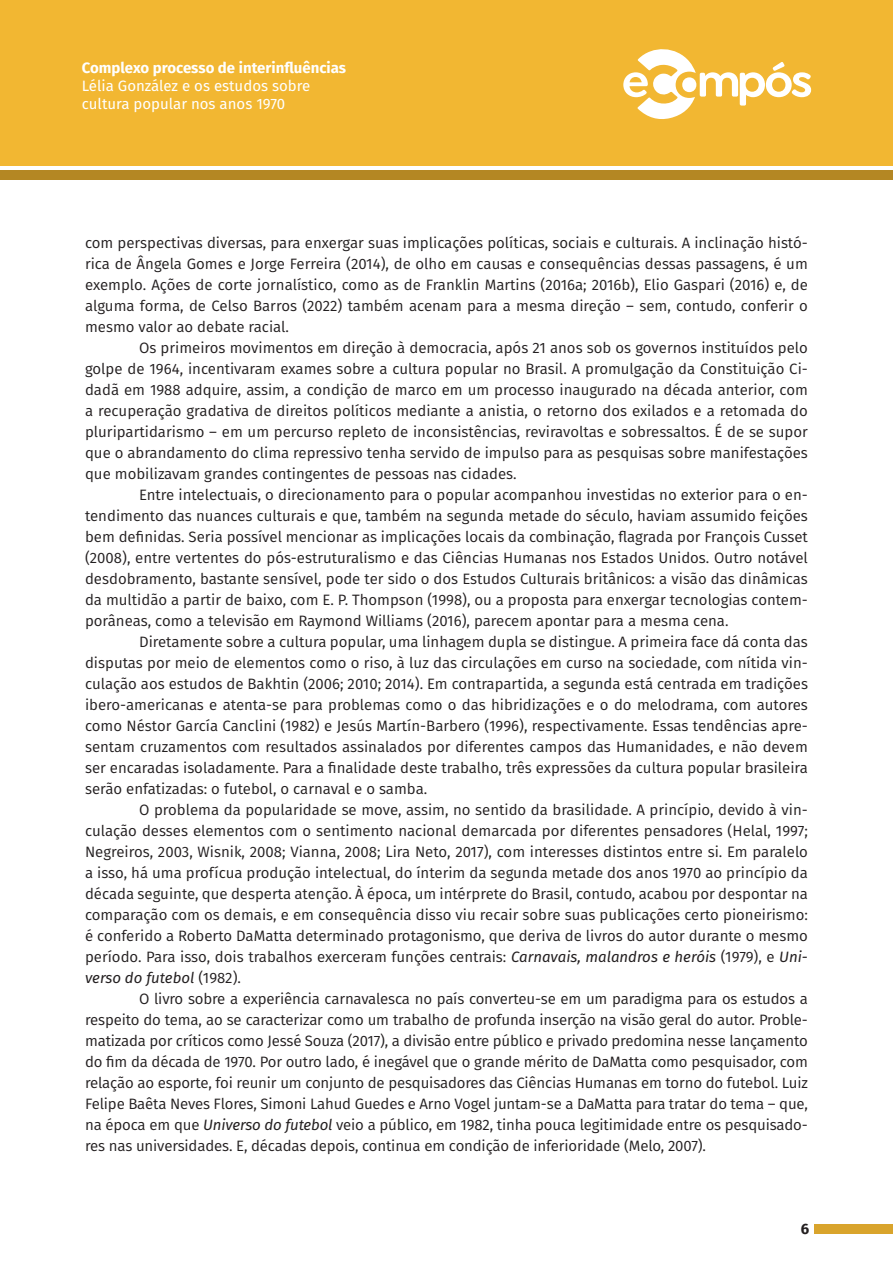
<style>
.page{position:relative;width:893px;height:1263px;background:#fff}
.page>*{position:absolute;margin:0;border:0;box-sizing:border-box;transform-origin:0 0}
.Texto{font:15px/21px "Fira Sans";color:#231f20;text-align:justify}
.t1{font:15px/18px "Fira Sans";color:#fff}
.t2{font:700 15px "Fira Sans";color:#fff}
.t3{font:700 15px "Fira Sans";color:#231f20}
.s1{font-style:italic}
</style>
<div class="page">
<div style="left:0;top:0;width:893px;height:166px;background:#f2b732"></div>
<div style="left:0;top:170px;width:893px;height:10px;background:#b48723"></div>
<div style="left:814px;top:1224px;width:79px;height:9px;background:#d9a42c"></div>
<svg style="left:623px;top:49px;width:188px;height:70px"></svg>
<p class="t2" style="left:82px;top:55px;width:266px">Complexo processo de interinfluências</p>
<p class="t1" style="left:82px;top:76px;width:230px">Lélia González e os estudos sobre cultura popular nos anos 1970</p>
<p class="Texto" style="left:85px;top:232px;width:724px">com perspectivas diversas, para enxergar suas implicações políticas, sociais e culturais. A inclinação histó&shy;rica de Ângela Gomes e Jorge Ferreira (2014), de olho em causas e consequências dessas passagens, é um exemplo. Ações de corte jornalístico, como as de Franklin Martins (2016a; 2016b), Elio Gaspari (2016) e, de alguma forma, de Celso Barros (2022) também acenam para a mesma direção – sem, contudo, conferir o mesmo valor ao debate racial.</p>
<p class="Texto" style="left:85px;top:337px;width:724px;text-indent:54px">Os primeiros movimentos em direção à democracia, após 21 anos sob os governos instituídos pelo golpe de 1964, incentivaram exames sobre a cultura popular no Brasil. A promulgação da Constituição Ci&shy;dadã em 1988 adquire, assim, a condição de marco em um processo inaugurado na década anterior, com a recuperação gradativa de direitos políticos mediante a anistia, o retorno dos exilados e a retomada do pluripartidarismo – em um percurso repleto de inconsistências, reviravoltas e sobressaltos. É de se supor que o abrandamento do clima repressivo tenha servido de impulso para as pesquisas sobre manifestações que mobilizavam grandes contingentes de pessoas nas cidades.</p>
<p class="Texto" style="left:85px;top:484px;width:724px;text-indent:54px">Entre intelectuais, o direcionamento para o popular acompanhou investidas no exterior para o en&shy;tendimento das nuances culturais e que, também na segunda metade do século, haviam assumido feições bem definidas. Seria possível mencionar as implicações locais da combinação, flagrada por François Cusset (2008), entre vertentes do pós-estruturalismo e das Ciências Humanas nos Estados Unidos. Outro notável desdobramento, bastante sensível, pode ter sido o dos Estudos Culturais britânicos: a visão das dinâmicas da multidão a partir de baixo, com E. P. Thompson (1998), ou a proposta para enxergar tecnologias contem&shy;porâneas, como a televisão em Raymond Williams (2016), parecem apontar para a mesma cena.</p>
<p class="Texto" style="left:85px;top:631px;width:724px;text-indent:54px">Diretamente sobre a cultura popular, uma linhagem dupla se distingue. A primeira face dá conta das disputas por meio de elementos como o riso, à luz das circulações em curso na sociedade, com nítida vin&shy;culação aos estudos de Bakhtin (2006; 2010; 2014). Em contrapartida, a segunda está centrada em tradições ibero-americanas e atenta-se para problemas como o das hibridizações e o do melodrama, com autores como Néstor García Canclini (1982) e Jesús Martín-Barbero (1996), respectivamente. Essas tendências apre&shy;sentam cruzamentos com resultados assinalados por diferentes campos das Humanidades, e não devem ser encaradas isoladamente. Para a finalidade deste trabalho, três expressões da cultura popular brasileira serão enfatizadas: o futebol, o carnaval e o samba.</p>
<p class="Texto" style="left:85px;top:799px;width:724px;text-indent:54px">O problema da popularidade se move, assim, no sentido da brasilidade. A princípio, devido à vin&shy;culação desses elementos com o sentimento nacional demarcada por diferentes pensadores (Helal, 1997; Negreiros, 2003, Wisnik, 2008; Vianna, 2008; Lira Neto, 2017), com interesses distintos entre si. Em paralelo a isso, há uma profícua produção intelectual, do ínterim da segunda metade dos anos 1970 ao princípio da década seguinte, que desperta atenção. À época, um intérprete do Brasil, contudo, acabou por despontar na comparação com os demais, e em consequência disso viu recair sobre suas publicações certo pioneirismo: é conferido a Roberto DaMatta determinado protagonismo, que deriva de livros do autor durante o mesmo período. Para isso, dois trabalhos exerceram funções centrais: <span class="s1">Carnavais, malandros e heróis</span> (1979), e <span class="s1">Uni&shy;verso do futebol</span> (1982).</p>
<p class="Texto" style="left:85px;top:988px;width:724px;text-indent:54px">O livro sobre a experiência carnavalesca no país converteu-se em um paradigma para os estudos a respeito do tema, ao se caracterizar como um trabalho de profunda inserção na visão geral do autor. Proble&shy;matizada por críticos como Jessé Souza (2017), a divisão entre público e privado predomina nesse lançamento do fim da década de 1970. Por outro lado, é inegável que o grande mérito de DaMatta como pesquisador, com relação ao esporte, foi reunir um conjunto de pesquisadores das Ciências Humanas em torno do futebol. Luiz Felipe Baêta Neves Flores, Simoni Lahud Guedes e Arno Vogel juntam-se a DaMatta para tratar do tema – que, na época em que <span class="s1">Universo do futebol</span> veio a público, em 1982, tinha pouca legitimidade entre os pesquisado&shy;res nas universidades. E, décadas depois, continua em condição de inferioridade (Melo, 2007).</p>
<p class="t3" style="left:801px;top:1216px;width:10px">6</p>
</div>
